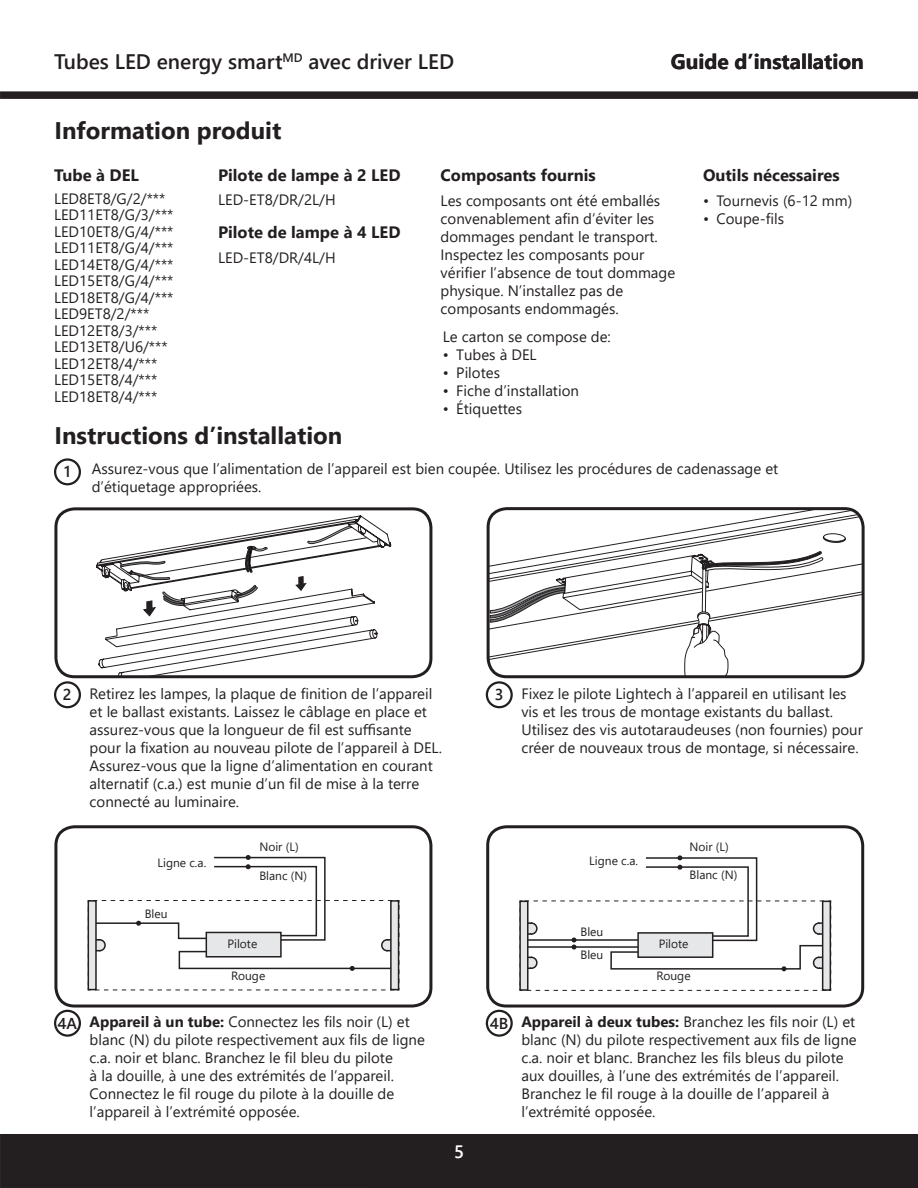
<style>
.page{position:relative;width:918px;height:1188px;background:#fff}
.page>*{position:absolute;margin:0;border:0;box-sizing:border-box;transform-origin:0 0}
.Heading{font:700 24px "Segoe UI";color:#231f20}
.t1{font:600 21px "Segoe UI";color:#231f20}
.t2{font:700 21px "Segoe UI";color:#231f20}
.t3{font:600 18px "Segoe UI";color:#fff}
.t4{font:700 16.5px "Segoe UI";color:#231f20}
.t5{font:600 15.75px "Segoe UI";color:#231f20}
.Body_copy_10_12{font:15px/18px "Segoe UI";color:#231f20}
.Note{font:12px "Segoe UI";color:#231f20}
.s1{font-weight:700}
</style>
<div class="page">
<svg style="left:98px;top:515px;width:294px;height:159px"></svg>
<svg style="left:96px;top:523px;width:282px;height:102px"></svg>
<div style="left:54px;top:507px;width:378px;height:171px;border:3px solid #231f20;border-radius:19px"></div>
<svg style="left:88px;top:855px;width:312px;height:136px"></svg>
<div style="left:391px;top:901px;width:8px;height:89px;background:#e6e7e9"></div>
<div style="left:390px;top:900px;width:9px;height:90px;border:2px solid #231f20"></div>
<div style="left:206px;top:932px;width:75px;height:25px;background:#e6e7e9"></div>
<div style="left:206px;top:932px;width:76px;height:26px;border:2px solid #231f20"></div>
<div style="left:54px;top:825px;width:378px;height:183px;border:3px solid #231f20;border-radius:19px"></div>
<svg style="left:519px;top:855px;width:312px;height:136px"></svg>
<div style="left:823px;top:901px;width:7px;height:89px;background:#e6e7e9"></div>
<div style="left:822px;top:901px;width:9px;height:90px;border:2px solid #231f20"></div>
<div style="left:638px;top:933px;width:75px;height:24px;background:#e6e7e9"></div>
<div style="left:637px;top:932px;width:76px;height:26px;border:2px solid #231f20"></div>
<div style="left:486px;top:825px;width:378px;height:183px;border:3px solid #231f20;border-radius:19px"></div>
<svg style="left:488px;top:510px;width:373px;height:162px"></svg>
<svg style="left:491px;top:584px;width:75px;height:39px"></svg>
<svg style="left:654px;top:511px;width:170px;height:163px"></svg>
<div style="left:487px;top:507px;width:378px;height:171px;border:3px solid #231f20;border-radius:19px"></div>
<div style="left:0;top:1134px;width:918px;height:54px;background:#231f20"></div>
<div style="left:0;top:91px;width:918px;height:8px;background:#231f20"></div>
<div style="left:54px;top:681px;width:27px;height:27px;border:2px solid #231f20;border-radius:50%"></div>
<div style="left:54px;top:1010px;width:27px;height:27px;border:2px solid #231f20;border-radius:50%"></div>
<div style="left:486px;top:681px;width:27px;height:27px;border:2px solid #231f20;border-radius:50%"></div>
<div style="left:486px;top:1010px;width:27px;height:27px;border:2px solid #231f20;border-radius:50%"></div>
<div style="left:54px;top:458px;width:27px;height:27px;border:2px solid #231f20;border-radius:50%"></div>
<h2 class="t1" style="left:54px;top:42px;width:402px">Tubes LED energy smart<sup>MD</sup> avec driver LED</h2>
<p class="Heading" style="left:54px;top:107px;width:229px">Information produit</p>
<p class="t2" style="left:671px;top:42px;width:195px">Guide d’installation</p>
<p class="t4" style="left:54px;top:159px;width:87px">Tube à DEL</p>
<p class="Body_copy_10_12" style="left:54px;top:188px;width:113px">LED8ET8/G/2/***</p>
<p class="Body_copy_10_12" style="left:54px;top:205px;width:121px">LED11ET8/G/3/***</p>
<p class="Body_copy_10_12" style="left:54px;top:221px;width:121px">LED10ET8/G/4/***</p>
<p class="Body_copy_10_12" style="left:54px;top:238px;width:121px">LED11ET8/G/4/***</p>
<p class="Body_copy_10_12" style="left:54px;top:254px;width:121px">LED14ET8/G/4/***</p>
<p class="Body_copy_10_12" style="left:54px;top:271px;width:121px">LED15ET8/G/4/***</p>
<p class="Body_copy_10_12" style="left:54px;top:287px;width:121px">LED18ET8/G/4/***</p>
<p class="Body_copy_10_12" style="left:54px;top:304px;width:97px">LED9ET8/2/***</p>
<p class="Body_copy_10_12" style="left:54px;top:320px;width:105px">LED12ET8/3/***</p>
<p class="Body_copy_10_12" style="left:54px;top:337px;width:115px">LED13ET8/U6/***</p>
<p class="Body_copy_10_12" style="left:54px;top:353px;width:105px">LED12ET8/4/***</p>
<p class="Body_copy_10_12" style="left:54px;top:370px;width:105px">LED15ET8/4/***</p>
<p class="Body_copy_10_12" style="left:54px;top:386px;width:105px">LED18ET8/4/***</p>
<p class="t4" style="left:218px;top:159px;width:184px">Pilote de lampe à 2 LED</p>
<p class="Body_copy_10_12" style="left:218px;top:190px;width:119px">LED-ET8/DR/2L/H</p>
<p class="t4" style="left:218px;top:217px;width:184px">Pilote de lampe à 4 LED</p>
<p class="Body_copy_10_12" style="left:218px;top:248px;width:119px">LED-ET8/DR/4L/H</p>
<p class="Heading" style="left:54px;top:413px;width:290px">Instructions d’installation</p>
<p class="t4" style="left:441px;top:159px;width:157px">Composants fournis</p>
<p class="Body_copy_10_12" style="left:441px;top:190px;width:236px">Les composants ont été emballés convenablement afin d’éviter les dommages pendant le transport.<br>Inspectez les composants pour vérifier l’absence de tout dommage physique. N’installez pas de composants endommagés.</p>
<p class="Body_copy_10_12" style="left:443px;top:326px;width:170px">Le carton se compose de:</p>
<p class="Body_copy_10_12" style="left:443px;top:344px;width:95px">• Tubes à DEL</p>
<p class="Body_copy_10_12" style="left:443px;top:362px;width:59px">• Pilotes</p>
<p class="Body_copy_10_12" style="left:443px;top:380px;width:138px">• Fiche d’installation</p>
<p class="Body_copy_10_12" style="left:443px;top:398px;width:81px">• Étiquettes</p>
<p class="t4" style="left:703px;top:159px;width:138px">Outils nécessaires</p>
<p class="Body_copy_10_12" style="left:703px;top:190px;width:151px">• Tournevis (6-12 mm)</p>
<p class="Body_copy_10_12" style="left:703px;top:208px;width:83px">• Coupe-fils</p>
<p class="t5" style="left:64px;top:457px;width:8px">1</p>
<p class="Body_copy_10_12" style="left:92px;top:458px;width:688px">Assurez-vous que l’alimentation de l’appareil est bien coupée. Utilisez les procédures de cadenassage et d’étiquetage appropriées.</p>
<p class="t5" style="left:63px;top:680px;width:10px">2</p>
<p class="Body_copy_10_12" style="left:90px;top:683px;width:354px">Retirez les lampes, la plaque de finition de l’appareil et le ballast existants. Laissez le câblage en place et assurez-vous que la longueur de fil est suffisante pour la fixation au nouveau pilote de l’appareil à DEL.<br>Assurez-vous que la ligne d’alimentation en courant alternatif (c.a.) est munie d’un fil de mise à la terre connecté au luminaire.</p>
<p class="Note" style="left:157px;top:852px;width:50px">Ligne c.a.</p>
<p class="Note" style="left:145px;top:903px;width:24px">Bleu</p>
<p class="Note" style="left:259px;top:836px;width:41px">Noir (L)</p>
<p class="Note" style="left:259px;top:864px;width:49px">Blanc (N)</p>
<p class="Note" style="left:227px;top:933px;width:31px">Pilote</p>
<p class="Note" style="left:231px;top:965px;width:35px">Rouge</p>
<p class="t5" style="left:58px;top:1008px;width:21px">4A</p>
<p class="Body_copy_10_12" style="left:90px;top:1012px;width:337px"><span class="s1">Appareil à un tube:</span> Connectez les fils noir (L) et blanc (N) du pilote respectivement aux fils de ligne c.a. noir et blanc. Branchez le fil bleu du pilote<br>à la douille, à une des extrémités de l’appareil.<br>Connectez le fil rouge du pilote à la douille de l’appareil à l’extrémité opposée.</p>
<p class="t3" style="left:454px;top:1135px;width:11px">5</p>
<p class="t5" style="left:495px;top:680px;width:10px">3</p>
<p class="Body_copy_10_12" style="left:521px;top:683px;width:343px">Fixez le pilote Lightech à l’appareil en utilisant les vis et les trous de montage existants du ballast.<br>Utilisez des vis autotaraudeuses (non fournies) pour créer de nouveaux trous de montage, si nécessaire.</p>
<p class="Note" style="left:589px;top:849px;width:50px">Ligne c.a.</p>
<p class="Note" style="left:690px;top:835px;width:41px">Noir (L)</p>
<p class="Note" style="left:690px;top:864px;width:49px">Blanc (N)</p>
<p class="t5" style="left:490px;top:1008px;width:20px">4B</p>
<p class="Note" style="left:580px;top:921px;width:24px">Bleu</p>
<p class="Note" style="left:580px;top:943px;width:24px">Bleu</p>
<p class="Note" style="left:659px;top:932px;width:31px">Pilote</p>
<p class="Note" style="left:657px;top:964px;width:35px">Rouge</p>
<p class="Body_copy_10_12" style="left:521px;top:1012px;width:337px"><span class="s1">Appareil à deux tubes:</span> Branchez les fils noir (L) et blanc (N) du pilote respectivement aux fils de ligne c.a. noir et blanc. Branchez les fils bleus du pilote aux douilles, à l’une des extrémités de l’appareil.<br>Branchez le fil rouge à la douille de l’appareil à l’extrémité opposée.</p>
</div>
